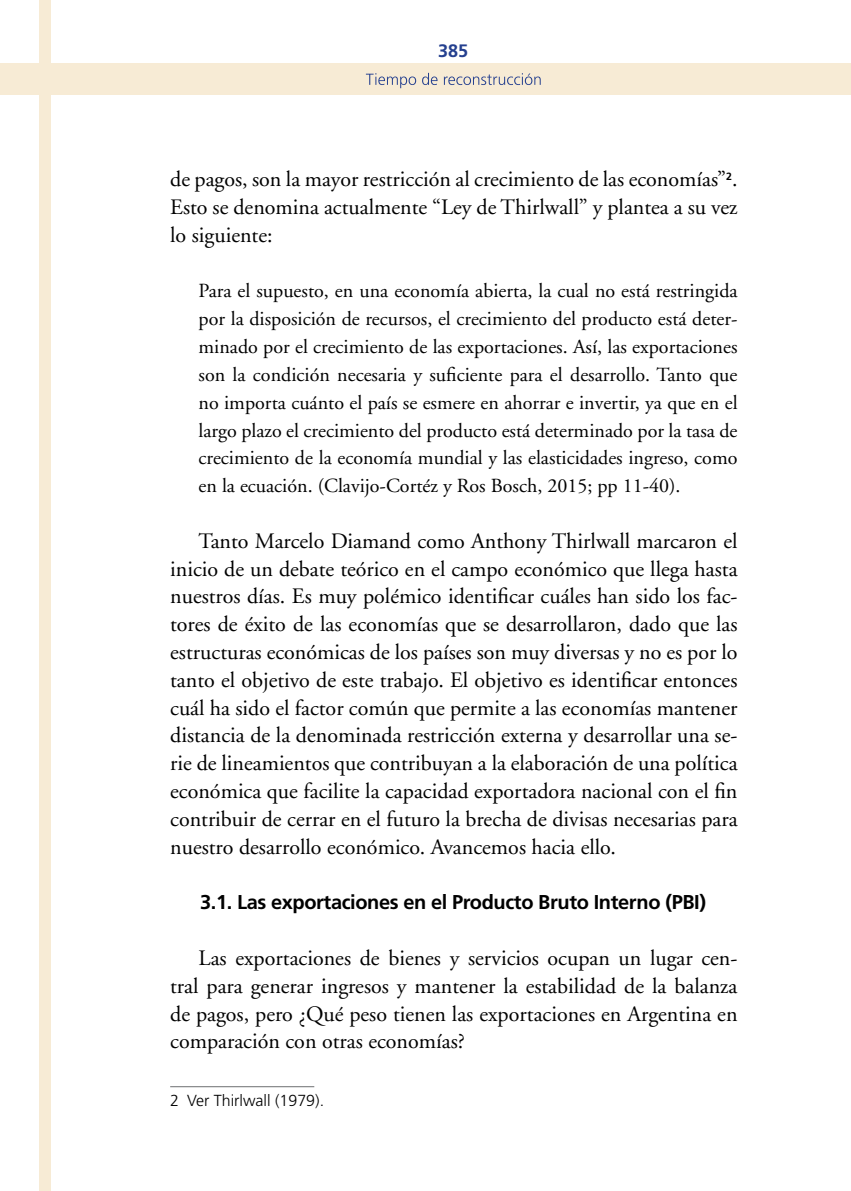
<style>
.page{position:relative;width:851px;height:1191px;background:#fff}
.page>*{position:absolute;margin:0;border:0;box-sizing:border-box;transform-origin:0 0}
.TEXTO_-_Copia{font:22px/27.8px "Adobe Garamond";color:#000;text-align:justify}
.Citas{font:20px/27.8px "Adobe Garamond";color:#000;text-align:justify}
.T_tulo_2{font:700 20px "Frutiger";letter-spacing:-.02em;color:#000}
.t1{font:700 18px "Frutiger";color:#25408f}
.Texto_nota_pie{font:300 16px "Frutiger";color:#000}
</style>
<div class="page">
<div style="left:0;top:64px;width:850px;height:31px;background:#f7ebd5"></div>
<div style="left:40px;top:0;width:11px;height:1191px;background:#f7ebd5"></div>
<svg style="left:366px;top:73px;width:174px;height:15px"></svg>
<hr style="left:170px;top:1086px;width:144px;height:1px;background:#6d6e71">
<p class="t1" style="left:438px;top:40px;width:32px">385</p>
<p class="TEXTO_-_Copia" style="left:170px;top:166px;width:568px">de pagos, son la mayor restricción al crecimiento de las economías”<sup>2</sup>.<br>Esto se denomina actualmente “Ley de Thirlwall” y plantea a su vez lo siguiente:</p>
<p class="Citas" style="left:198px;top:278px;width:540px">Para el supuesto, en una economía abierta, la cual no está restringida por la disposición de recursos, el crecimiento del producto está deter&shy;minado por el crecimiento de las exportaciones. Así, las exportaciones son la condición necesaria y suficiente para el desarrollo. Tanto que no importa cuánto el país se esmere en ahorrar e invertir, ya que en el largo plazo el crecimiento del producto está determinado por la tasa de crecimiento de la economía mundial y las elasticidades ingreso, como en la ecuación. (Clavijo-Cortéz y Ros Bosch, 2015; pp 11-40).</p>
<p class="TEXTO_-_Copia" style="left:170px;top:527px;width:568px;text-indent:28px">Tanto Marcelo Diamand como Anthony Thirlwall marcaron el inicio de un debate teórico en el campo económico que llega hasta nuestros días. Es muy polémico identificar cuáles han sido los fac&shy;tores de éxito de las economías que se desarrollaron, dado que las estructuras económicas de los países son muy diversas y no es por lo tanto el objetivo de este trabajo. El objetivo es identificar entonces cuál ha sido el factor común que permite a las economías mantener distancia de la denominada restricción externa y desarrollar una se&shy;rie de lineamientos que contribuyan a la elaboración de una política económica que facilite la capacidad exportadora nacional con el fin contribuir de cerrar en el futuro la brecha de divisas necesarias para nuestro desarrollo económico. Avancemos hacia ello.</p>
<p class="T_tulo_2" style="left:200px;top:890px;width:507px">3.1. Las exportaciones en el Producto Bruto Interno (PBI)</p>
<p class="TEXTO_-_Copia" style="left:170px;top:944px;width:568px;text-indent:28px">Las exportaciones de bienes y servicios ocupan un lugar cen&shy;tral para generar ingresos y mantener la estabilidad de la balanza de pagos, pero ¿Qué peso tienen las exportaciones en Argentina en comparación con otras economías?</p>
<p class="Texto_nota_pie" style="left:170px;top:1091px;width:155px">2 Ver Thirlwall (1979).</p>
</div>
